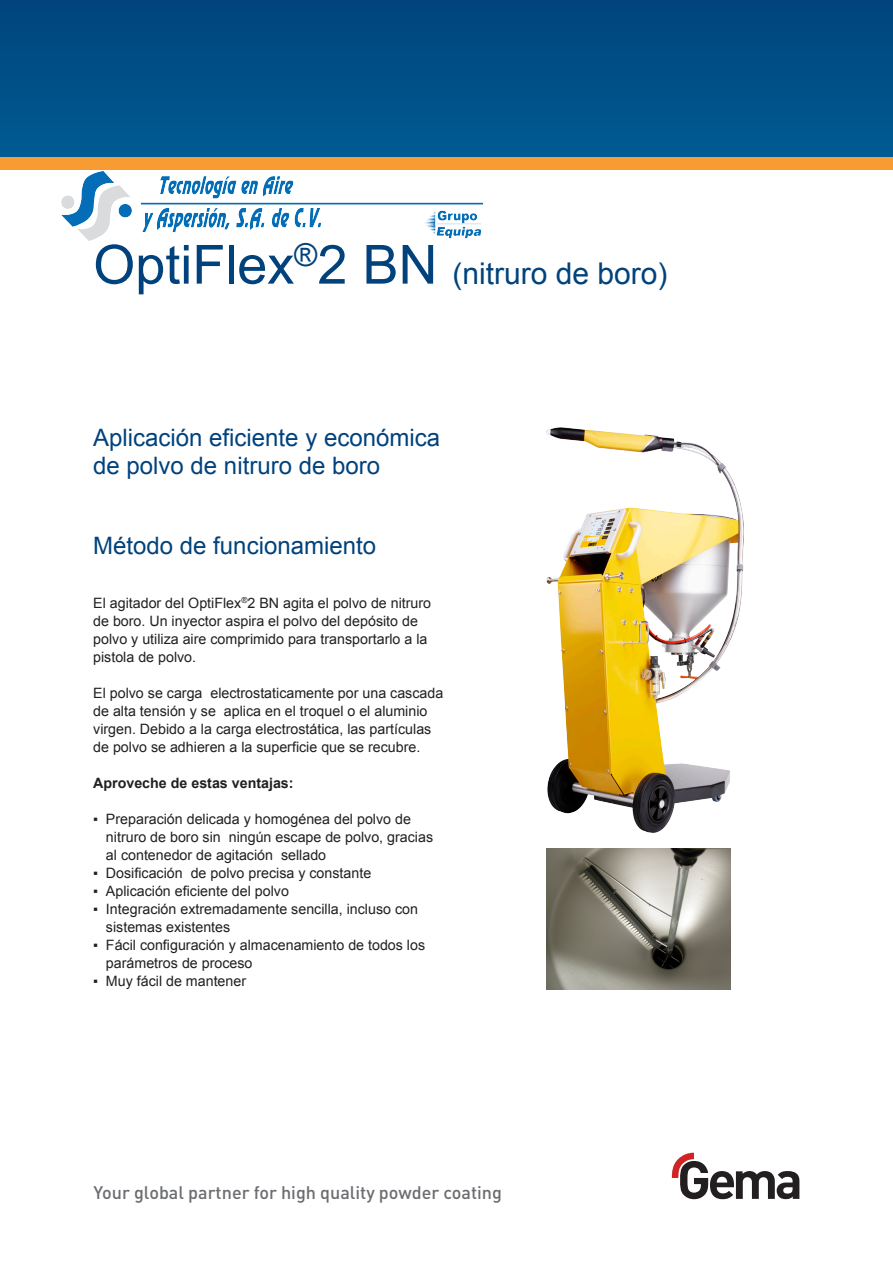
<style>
.page{position:relative;width:893px;height:1263px;background:#fff}
.page>*{position:absolute;margin:0;border:0;box-sizing:border-box;transform-origin:0 0}
.t1{font:30px "Arial";color:#01427c}
.t2{font:24px/28.8px "Arial";color:#01427c}
.t3{font:500 18px "DIN Pro";color:#6c6d70}
.t4{font:14.25px/18px "Arial";color:#231f20}
.t5{font:700 14.25px "Arial";color:#231f20}
.s1{font-size:54px}
</style>
<div class="page">
<div style="left:0;top:0;width:893px;height:157px;background:#004f87"></div>
<div style="left:0;top:157px;width:893px;height:13px;background:#f89b33"></div>
<svg style="left:672px;top:1153px;width:127px;height:46px"></svg>
<img style="left:546px;top:427px;width:197px;height:405px">
<img style="left:547px;top:848px;width:184px;height:141px">
<img style="left:62px;top:172px;width:421px;height:69px">
<h1 class="t1" style="left:93px;top:253px;width:576px"><span class="s1">OptiFlex</span><sup>®</sup><span class="s1">2 BN</span> (nitruro de boro)</h1>
<h2 class="t2" style="left:93px;top:423px;width:348px">Aplicación eficiente y económica de polvo de nitruro de boro</h2>
<h2 class="t2" style="left:93px;top:531px;width:284px">Método de funcionamiento</h2>
<p class="t4" style="left:93px;top:594px;width:339px">El agitador del OptiFlex<sup>®</sup>2 BN agita el polvo de nitruro de boro. Un inyector aspira el polvo del depósito de polvo y utiliza aire comprimido para transportarlo a la pistola de polvo.</p>
<p class="t4" style="left:93px;top:684px;width:352px">El polvo se carga electrostaticamente por una cascada de alta tensión y se aplica en el troquel o el aluminio virgen. Debido a la carga electrostática, las partículas de polvo se adhieren a la superficie que se recubre.</p>
<p class="t5" style="left:93px;top:773px;width:202px">Aproveche de estas ventajas:</p>
<p class="t4" style="left:106px;top:810px;width:329px;text-indent:-13px">▪ Preparación delicada y homogénea del polvo de nitruro de boro sin ningún escape de polvo, gracias al contenedor de agitación sellado</p>
<p class="t4" style="left:93px;top:864px;width:280px">▪ Dosificación de polvo precisa y constante</p>
<p class="t4" style="left:93px;top:882px;width:197px">▪ Aplicación eficiente del polvo</p>
<p class="t4" style="left:106px;top:900px;width:314px;text-indent:-13px">▪ Integración extremadamente sencilla, incluso con sistemas existentes</p>
<p class="t4" style="left:106px;top:936px;width:321px;text-indent:-13px">▪ Fácil configuración y almacenamiento de todos los parámetros de proceso</p>
<p class="t4" style="left:93px;top:972px;width:154px">▪ Muy fácil de mantener</p>
<p class="t3" style="left:94px;top:1178px;width:410px">Your global partner for high quality powder coating</p>
</div>
